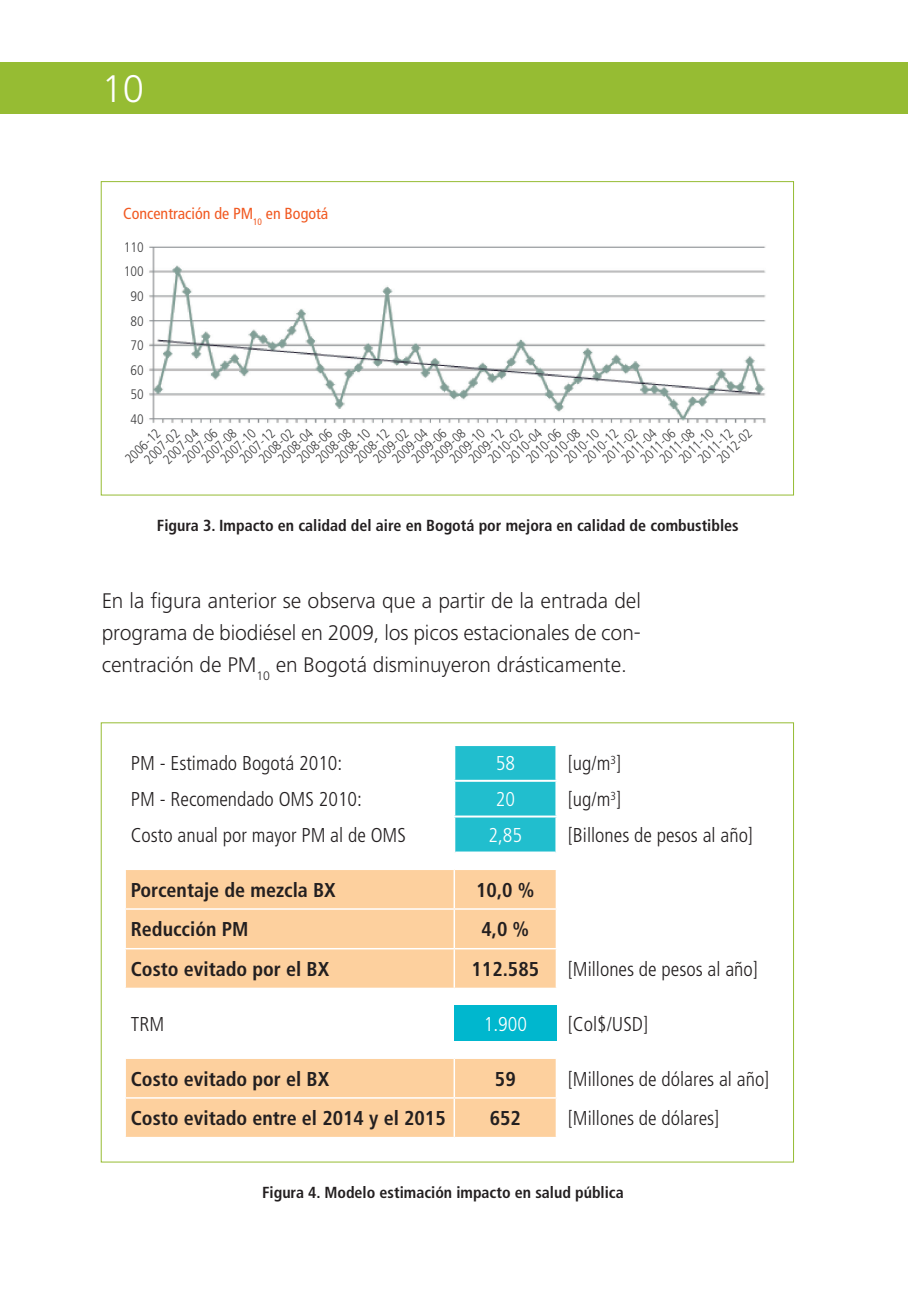
<style>
.page{position:relative;width:908px;height:1306px;background:#fff}
.page>*{position:absolute;margin:0;border:0;box-sizing:border-box;transform-origin:0 0}
.t1{font:300 40px "Frutiger Next LT";color:#fff}
.texto{font:300 22px/32px "Frutiger Next LT";letter-spacing:-.005em;color:#231f20;text-align:justify}
.tabla_int{font:300 condensed 20px "Frutiger";color:#231f20}
.tabla_int-2{font:700 condensed 20px "Frutiger";color:#231f20}
.tabla_int-3{font:300 condensed 20px "Frutiger";color:#fff}
.figura{font:700 condensed 16px "Frutiger";color:#231f20}
.Titulo_2{font:condensed 16px "Frutiger";color:#f15921}
.Titulo_2-2{font:300 condensed 13.8px "Frutiger";color:#3e3e3f}
.Titulo_2-3{font:300 condensed 13.4px "Frutiger";color:#3e3e3f}
</style>
<div class="page">
<hr style="left:907px;top:62px;width:1px;height:51px;background:#96bc33">
<div style="left:0;top:62px;width:907px;height:51px;background:#96bc33"></div>
<div style="left:126px;top:870px;width:429px;height:117px;background:#fdd09e"></div>
<div style="left:454px;top:1005px;width:102px;height:35px;background:#00b7ce"></div>
<div style="left:126px;top:1059px;width:429px;height:77px;background:#fdd09e"></div>
<svg style="left:454px;top:746px;width:103px;height:107px;background:#31c2d1"></svg>
<hr style="left:455px;top:851px;width:100px;height:1px;background:#fff">
<hr style="left:453px;top:869px;width:2px;height:39px;background:#fff">
<hr style="left:124px;top:908px;width:330px;height:1px;background:#fff">
<hr style="left:454px;top:908px;width:103px;height:1px;background:#fff">
<hr style="left:453px;top:909px;width:2px;height:38px;background:#fff">
<hr style="left:124px;top:947px;width:330px;height:2px;background:#fff">
<hr style="left:454px;top:947px;width:103px;height:2px;background:#fff">
<hr style="left:453px;top:949px;width:2px;height:38px;background:#fff">
<hr style="left:453px;top:1058px;width:2px;height:38px;background:#fff">
<hr style="left:124px;top:1096px;width:330px;height:2px;background:#fff">
<hr style="left:454px;top:1096px;width:103px;height:2px;background:#fff">
<hr style="left:453px;top:1098px;width:2px;height:38px;background:#fff">
<div style="left:101px;top:181px;width:692px;height:314px;background:#fff;border:1px solid #96bc33"></div>
<img style="left:149px;top:246px;width:617px;height:177px">
<h1 class="t1" style="left:102px;top:67px;width:44px">10</h1>
<p class="Titulo_2" style="left:123px;top:204px;width:206px">Concentración de PM<sub>10</sub> en Bogotá</p>
<p class="Titulo_2-2" style="left:124px;top:239px;width:21px">110</p>
<p class="Titulo_2-2" style="left:124px;top:264px;width:21px">100</p>
<p class="Titulo_2-2" style="left:130px;top:288px;width:15px">90</p>
<p class="Titulo_2-2" style="left:130px;top:313px;width:15px">80</p>
<p class="Titulo_2-2" style="left:130px;top:337px;width:15px">70</p>
<p class="Titulo_2-2" style="left:130px;top:362px;width:15px">60</p>
<p class="Titulo_2-2" style="left:130px;top:387px;width:15px">50</p>
<p class="Titulo_2-2" style="left:130px;top:411px;width:15px">40</p>
<p class="Titulo_2-3" style="left:122px;top:455px;width:45px;rotate:-44deg">2006-12</p>
<p class="Titulo_2-3" style="left:503px;top:455px;width:44px;rotate:-44deg">2010-04</p>
<p class="Titulo_2-3" style="left:618px;top:455px;width:44px;rotate:-44deg">2011-04</p>
<p class="Titulo_2-3" style="left:160px;top:455px;width:45px;rotate:-44deg">2007-04</p>
<p class="Titulo_2-3" style="left:274px;top:455px;width:45px;rotate:-44deg">2008-04</p>
<p class="Titulo_2-3" style="left:389px;top:455px;width:45px;rotate:-44deg">2009-04</p>
<p class="Titulo_2-3" style="left:541px;top:455px;width:44px;rotate:-44deg">2010-08</p>
<p class="Titulo_2-3" style="left:656px;top:455px;width:44px;rotate:-44deg">2011-08</p>
<p class="Titulo_2-3" style="left:198px;top:455px;width:45px;rotate:-44deg">2007-08</p>
<p class="Titulo_2-3" style="left:312px;top:455px;width:45px;rotate:-44deg">2008-08</p>
<p class="Titulo_2-3" style="left:427px;top:455px;width:45px;rotate:-44deg">2009-08</p>
<p class="Titulo_2-3" style="left:522px;top:455px;width:44px;rotate:-44deg">2010-06</p>
<p class="Titulo_2-3" style="left:560px;top:455px;width:44px;rotate:-44deg">2010-10</p>
<p class="Titulo_2-3" style="left:637px;top:455px;width:44px;rotate:-44deg">2011-06</p>
<p class="Titulo_2-3" style="left:675px;top:455px;width:44px;rotate:-44deg">2011-10</p>
<p class="Titulo_2-3" style="left:179px;top:455px;width:45px;rotate:-44deg">2007-06</p>
<p class="Titulo_2-3" style="left:217px;top:455px;width:45px;rotate:-44deg">2007-10</p>
<p class="Titulo_2-3" style="left:293px;top:455px;width:45px;rotate:-44deg">2008-06</p>
<p class="Titulo_2-3" style="left:332px;top:455px;width:45px;rotate:-44deg">2008-10</p>
<p class="Titulo_2-3" style="left:408px;top:455px;width:45px;rotate:-44deg">2009-06</p>
<p class="Titulo_2-3" style="left:446px;top:455px;width:45px;rotate:-44deg">2009-10</p>
<p class="Titulo_2-3" style="left:484px;top:455px;width:44px;rotate:-44deg">2010-02</p>
<p class="Titulo_2-3" style="left:580px;top:455px;width:44px;rotate:-44deg">2010-12</p>
<p class="Titulo_2-3" style="left:599px;top:455px;width:44px;rotate:-44deg">2011-02</p>
<p class="Titulo_2-3" style="left:694px;top:455px;width:44px;rotate:-44deg">2011-12</p>
<p class="Titulo_2-3" style="left:713px;top:455px;width:44px;rotate:-44deg">2012-02</p>
<p class="Titulo_2-3" style="left:141px;top:455px;width:45px;rotate:-44deg">2007-02</p>
<p class="Titulo_2-3" style="left:236px;top:455px;width:45px;rotate:-44deg">2007-12</p>
<p class="Titulo_2-3" style="left:255px;top:455px;width:45px;rotate:-44deg">2008-02</p>
<p class="Titulo_2-3" style="left:351px;top:455px;width:45px;rotate:-44deg">2008-12</p>
<p class="Titulo_2-3" style="left:370px;top:455px;width:45px;rotate:-44deg">2009-02</p>
<p class="Titulo_2-3" style="left:465px;top:455px;width:45px;rotate:-44deg">2009-12</p>
<p class="figura" style="left:157px;top:516px;width:583px">Figura 3. Impacto en calidad del aire en Bogotá por mejora en calidad de combustibles</p>
<p class="texto" style="left:102px;top:585px;width:540px">En la figura anterior se observa que a partir de la entrada del programa de biodiésel en 2009, los picos estacionales de con&shy;centración de PM<sub>10</sub> en Bogotá disminuyeron drásticamente.</p>
<p class="tabla_int" style="left:131px;top:752px;width:213px">PM - Estimado Bogotá 2010:</p>
<p class="tabla_int-3" style="left:495px;top:752px;width:21px">58</p>
<p class="tabla_int" style="left:567px;top:752px;width:55px">[ug/m<sup>3</sup>]</p>
<p class="tabla_int" style="left:131px;top:787px;width:232px">PM - Recomendado OMS 2010:</p>
<p class="tabla_int-3" style="left:495px;top:787px;width:21px">20</p>
<p class="tabla_int" style="left:567px;top:787px;width:55px">[ug/m<sup>3</sup>]</p>
<p class="tabla_int" style="left:131px;top:823px;width:276px">Costo anual por mayor PM al de OMS</p>
<p class="tabla_int-3" style="left:488px;top:823px;width:35px">2,85</p>
<p class="tabla_int" style="left:567px;top:823px;width:187px">[Billones de pesos al año]</p>
<p class="tabla_int-2" style="left:131px;top:877px;width:206px">Porcentaje de mezcla BX</p>
<p class="tabla_int-2" style="left:476px;top:877px;width:60px">10,0 %</p>
<p class="tabla_int-2" style="left:131px;top:917px;width:119px">Reducción PM</p>
<p class="tabla_int-2" style="left:481px;top:917px;width:49px">4,0 %</p>
<p class="tabla_int-2" style="left:131px;top:957px;width:200px">Costo evitado por el BX</p>
<p class="tabla_int-2" style="left:471px;top:957px;width:69px">112.585</p>
<p class="tabla_int" style="left:567px;top:957px;width:191px">[Millones de pesos al año]</p>
<p class="tabla_int" style="left:131px;top:1012px;width:35px">TRM</p>
<p class="tabla_int-3" style="left:483px;top:1012px;width:45px">1.900</p>
<p class="tabla_int" style="left:567px;top:1012px;width:82px">[Col$/USD]</p>
<p class="tabla_int-2" style="left:131px;top:1066px;width:200px">Costo evitado por el BX</p>
<p class="tabla_int-2" style="left:494px;top:1066px;width:22px">59</p>
<p class="tabla_int" style="left:567px;top:1067px;width:203px">[Millones de dólares al año]</p>
<p class="tabla_int-2" style="left:131px;top:1106px;width:316px">Costo evitado entre el 2014 y el 2015</p>
<p class="tabla_int-2" style="left:489px;top:1106px;width:33px">652</p>
<p class="tabla_int" style="left:567px;top:1106px;width:153px">[Millones de dólares]</p>
<p class="figura" style="left:262px;top:1182px;width:363px">Figura 4. Modelo estimación impacto en salud pública</p>
</div>
